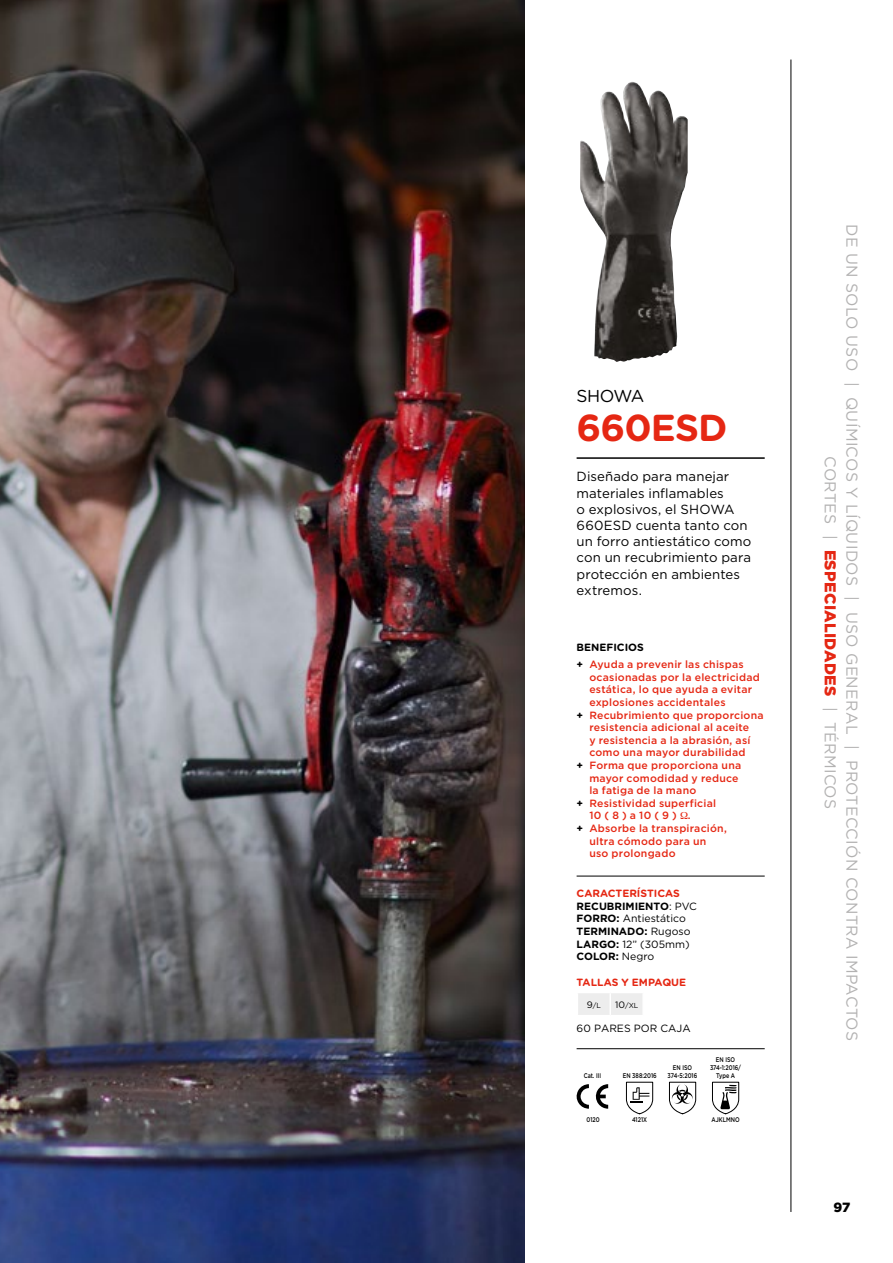
<style>
.page{position:relative;width:893px;height:1263px;background:#fff}
.page>*{position:absolute;margin:0;border:0;box-sizing:border-box;transform-origin:0 0}
.t1{font:700 37.5px "Gotham Rounded";letter-spacing:-.025em;color:#e52713}
.t2{font:17.25px "Gotham Rounded";letter-spacing:-.04em;color:#000}
.t3{font:15.75px/21.6px "Gotham";letter-spacing:.02em;color:#b3b2b2;text-align:center}
.t4{font:900 13.35px "Gotham";color:#000}
.t5{font:13.2px/16.2px "Gotham";letter-spacing:.005em;color:#000}
.t6{font:500 10.5px "Gotham";letter-spacing:.02em;color:#e52713}
.t7{font:700 10.5px/12.6px "Gotham";color:#000}
.t8{font:700 10.5px "Gotham Rounded";color:#e52713}
.t9{font:10.5px "Gotham";color:#000}
.t10{font:700 10.5px "Gotham Rounded";color:#000}
.t11{font:7.2px "Gotham";color:#000}
.t12{font:500 6.75px/8.1px "Gotham";color:#000;text-align:center;scale:.8 1}
.t13{font:500 6.75px "Gotham";color:#000;scale:.79 1}
.s1{font-family:"Gotham Rounded";font-weight:700;color:#000}
.s2{font-weight:400}
.s3{font-size:9.3px}
.s4{font-weight:900;color:#e52713}
</style>
<div class="page">
<hr style="left:790px;top:60px;width:1px;height:1152px;background:#000">
<img style="left:580px;top:82px;width:97px;height:280px">
<img style="left:0;top:0;width:525px;height:1263px">
<hr style="left:577px;top:457px;width:188px;height:2px;background:#000">
<hr style="left:577px;top:876px;width:188px;height:1px;background:#000">
<hr style="left:577px;top:1048px;width:188px;height:1px;background:#000">
<svg style="left:578px;top:993px;width:64px;height:22px"></svg>
<hr style="left:609px;top:993px;width:2px;height:22px;background:#fff">
<svg style="left:669px;top:1081px;width:27px;height:32px"></svg>
<svg style="left:595px;top:1084px;width:13px;height:25px"></svg>
<svg style="left:576px;top:1084px;width:13px;height:25px"></svg>
<svg style="left:626px;top:1081px;width:27px;height:32px"></svg>
<svg style="left:712px;top:1081px;width:27px;height:32px"></svg>
<h2 class="t2" style="left:577px;top:384px;width:69px">SHOWA</h2>
<h1 class="t1" style="left:577px;top:400px;width:152px">660ESD</h1>
<p class="t5" style="left:577px;top:468px;width:176px">Diseñado para manejar materiales inflamables<br>o explosivos, el SHOWA<br>660ESD cuenta tanto con un forro antiestático como con un recubrimiento para protección en ambientes extremos.</p>
<p class="t10" style="left:577px;top:640px;width:69px">BENEFICIOS</p>
<p class="t6" style="left:577px;top:658px;width:169px"><span class="s1">+</span> Ayuda a prevenir las chispas</p>
<p class="t6" style="left:589px;top:670px;width:172px">ocasionadas por la electricidad</p>
<p class="t6" style="left:589px;top:683px;width:164px">estática, lo que ayuda a evitar</p>
<p class="t6" style="left:589px;top:695px;width:138px">explosiones accidentales</p>
<p class="t6" style="left:577px;top:708px;width:189px"><span class="s1">+</span> Recubrimiento que proporciona</p>
<p class="t6" style="left:589px;top:721px;width:161px">resistencia adicional al aceite</p>
<p class="t6" style="left:589px;top:733px;width:163px">y resistencia a la abrasión, así</p>
<p class="t6" style="left:589px;top:746px;width:158px">como una mayor durabilidad</p>
<p class="t6" style="left:577px;top:758px;width:166px"><span class="s1">+</span> Forma que proporciona una</p>
<p class="t6" style="left:589px;top:771px;width:151px">mayor comodidad y reduce</p>
<p class="t6" style="left:589px;top:784px;width:108px">la fatiga de la mano</p>
<p class="t6" style="left:577px;top:796px;width:141px"><span class="s1">+</span> Resistividad superficial</p>
<p class="t6" style="left:589px;top:809px;width:103px">10 ( 8 ) a 10 ( 9 ) .</p>
<p class="t6" style="left:577px;top:821px;width:152px"><span class="s1">+</span> Absorbe la transpiración,</p>
<p class="t6" style="left:589px;top:834px;width:118px">ultra cómodo para un</p>
<p class="t6" style="left:589px;top:847px;width:88px">uso prolongado</p>
<p class="t8" style="left:577px;top:886px;width:105px">CARACTERÍSTICAS</p>
<p class="t7" style="left:577px;top:900px;width:122px">RECUBRIMIENTO<span class="s2">: PVC<br></span>FORRO: <span class="s2">Antiestático<br></span>TERMINADO: <span class="s2">Rugoso<br></span>LARGO: <span class="s2">12” (305mm)<br></span>COLOR: <span class="s2">Negro</span></p>
<p class="t8" style="left:577px;top:974px;width:111px">TALLAS Y EMPAQUE</p>
<p class="t11" style="left:587px;top:1001px;width:16px"><span class="s3">9</span>/L</p>
<p class="t11" style="left:615px;top:1001px;width:25px"><span class="s3">10</span>/XL</p>
<p class="t9" style="left:577px;top:1021px;width:116px">60 PARES POR CAJA</p>
<p class="t13" style="left:584px;top:1071px;width:23px">Cat. III</p>
<p class="t12" style="left:623px;top:1072px;width:44px">EN 388:2016</p>
<p class="t12" style="left:668px;top:1064px;width:39px">EN ISO<br>374-5:2016</p>
<p class="t12" style="left:710px;top:1055px;width:40px">EN ISO<br>374-1:2016/<br>Type A</p>
<p class="t12" style="left:587px;top:1115px;width:18px">0120</p>
<p class="t12" style="left:632px;top:1115px;width:20px">4121X</p>
<p class="t12" style="left:711px;top:1115px;width:37px">AJKLMNO</p>
<h3 class="t3" style="left:863px;top:224px;width:818px;rotate:90deg">DE UN SOLO USO | QUÍMICOS Y LÍQUIDOS | USO GENERAL | PROTECCIÓN CONTRA IMPACTOS<br>CORTES | <span class="s4">ESPECIALIDADES</span> | TÉRMICOS</h3>
<p class="t4" style="left:833px;top:1198px;width:18px">97</p>
</div>
